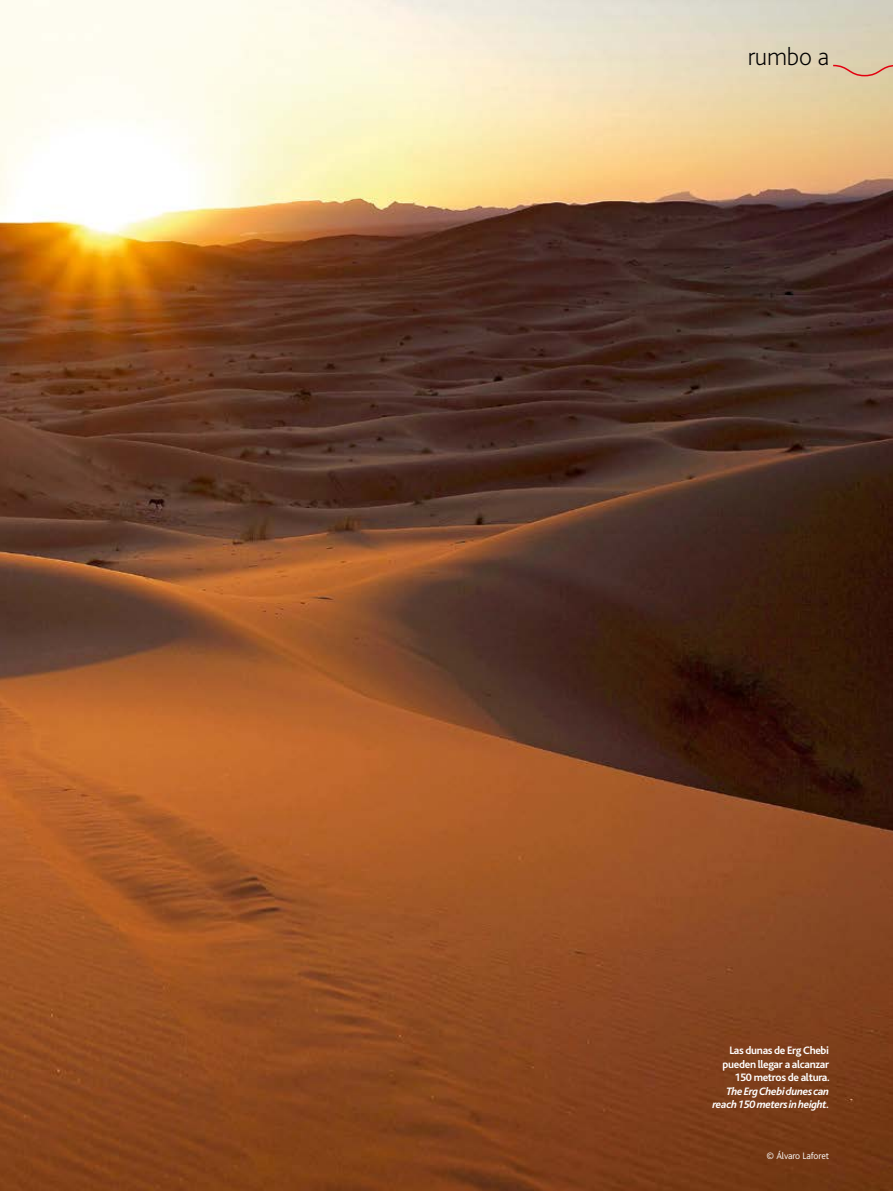
<style>
.page{position:relative;width:893px;height:1191px;background:#fff}
.page>*{position:absolute;margin:0;border:0;box-sizing:border-box;transform-origin:0 0}
.t1{font:200 25.5px "Bliss";letter-spacing:-.01em;color:#000}
.t2{font:700 11.25px/13.5px "Bliss";letter-spacing:-.03em;color:#fff;text-align:right}
.t3{font:italic 700 11.25px/13.5px "Bliss";letter-spacing:-.03em;color:#fff;text-align:right}
.t4{font:300 9.75px "Bliss";letter-spacing:-.01em;color:#fff}
</style>
<div class="page">
<img style="left:0;top:0;width:893px;height:1191px">
<svg style="left:832px;top:64px;width:61px;height:13px"></svg>
<h1 class="t1" style="left:748px;top:43px;width:83px">rumbo a</h1>
<p class="t2" style="left:723px;top:1044px;width:109px">Las dunas de Erg Chebi pueden llegar a alcanzar<br>150 metros de altura.</p>
<p class="t3" style="left:712px;top:1084px;width:119px">The Erg Chebi dunes can reach 150 meters in height.</p>
<p class="t4" style="left:766px;top:1150px;width:64px">© Álvaro Laforet</p>
</div>
